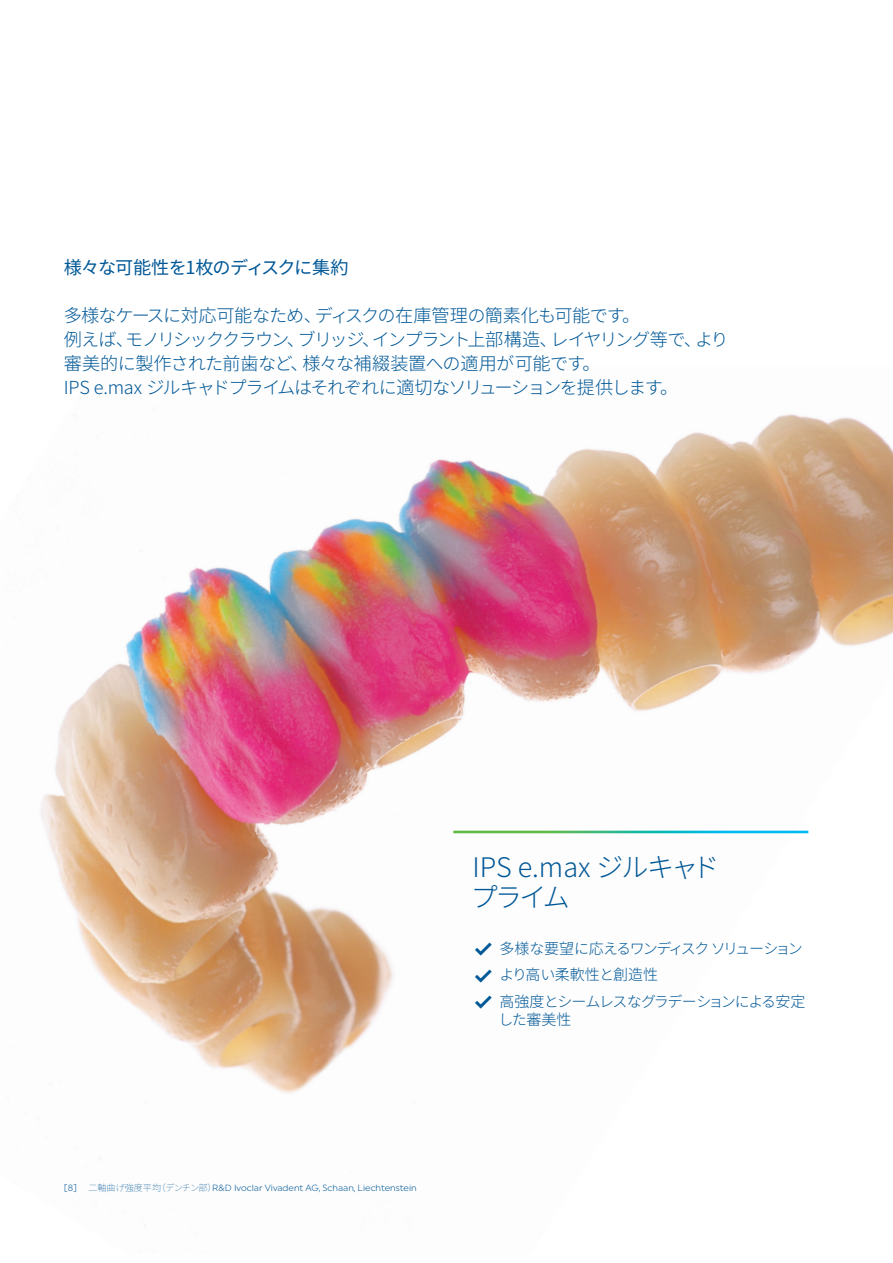
<style>
.page{position:relative;width:893px;height:1263px;background:#fff}
.page>*{position:absolute;margin:0;border:0;box-sizing:border-box;transform-origin:0 0}
.t1{font:300 27px "Noto Sans CJ Kjp";letter-spacing:-.03em;color:#015897}
.t2{font:300 27px "Noto Sans CJ Kjp";letter-spacing:-.07em;color:#015897}
.HL_1_24pt{font:300 18px/24px "Noto Sans CJ Kjp";letter-spacing:-.055em;color:#015897}
.HL_1_24pt-2{font:300 18px "Noto Sans CJ Kjp";letter-spacing:-.08em;color:#015897}
.HL_1_24pt-3{font:18px "Noto Sans CJ Kjp";letter-spacing:-.05em;color:#015897}
.t3{font:300 15px/18px "Noto Sans CJ Kjp";letter-spacing:-.065em;color:#015897}
.t4{font:300 15px "Noto Sans CJ Kjp";letter-spacing:-.085em;color:#015897}
.t5{font:300 15px "Noto Sans CJ Kjp";letter-spacing:-.025em;color:#015897}
.HL_1_24pt-4{font:9px "Uniform Pro Lgt";color:#015897}
.s1{font-family:"Uniform Pro Bld";font-weight:400;font-size:25.5px}
.s2{font-family:"Noto Sans CJ Kjp";font-weight:100}
</style>
<div class="page">
<img style="left:40px;top:414px;width:853px;height:812px">
<div style="left:453px;top:832px;width:355px;height:270px;background:#fff"></div>
<hr style="left:453px;top:831px;width:355px;height:2px;background:#fff">
<p class="HL_1_24pt-3" style="left:64px;top:257px;width:286px">様々な可能性を1枚のディスクに集約</p>
<p class="HL_1_24pt" style="left:64px;top:303px;width:578px">多様なケースに対応可能なため、ディスクの在庫管理の簡素化も可能です。</p>
<p class="HL_1_24pt" style="left:64px;top:327px;width:666px">例えば、モノリシッククラウン、ブリッジ、インプラント上部構造、レイヤリング等で、より審美的に製作された前歯など、様々な補綴装置への適用が可能です。</p>
<p class="HL_1_24pt-2" style="left:64px;top:377px;width:616px">IPS e.max ジルキャドプライムはそれぞれに適切なソリューションを提供します。</p>
<p class="t1" style="left:472px;top:852px;width:248px">IPS e.max ジルキャド</p>
<p class="t2" style="left:471px;top:882px;width:101px">プライム</p>
<p class="t4" style="left:474px;top:940px;width:330px"><span class="s1">✓</span> 多様な要望に応えるワンディスク ソリューション</p>
<p class="t5" style="left:474px;top:966px;width:186px"><span class="s1">✓</span> より高い柔軟性と創造性</p>
<p class="t3" style="left:498px;top:992px;width:309px;text-indent:-24px"><span class="s1">✓</span> 高強度とシームレスなグラデーションによる安定した審美性</p>
<p class="HL_1_24pt-4" style="left:64px;top:1183px;width:15px">[8]</p>
<p class="HL_1_24pt-4" style="left:88px;top:1183px;width:330px"><span class="s2">二軸曲げ強度平均（デンチン部）</span>R&amp;D Ivoclar Vivadent AG, Schaan, Liechtenstein</p>
</div>
